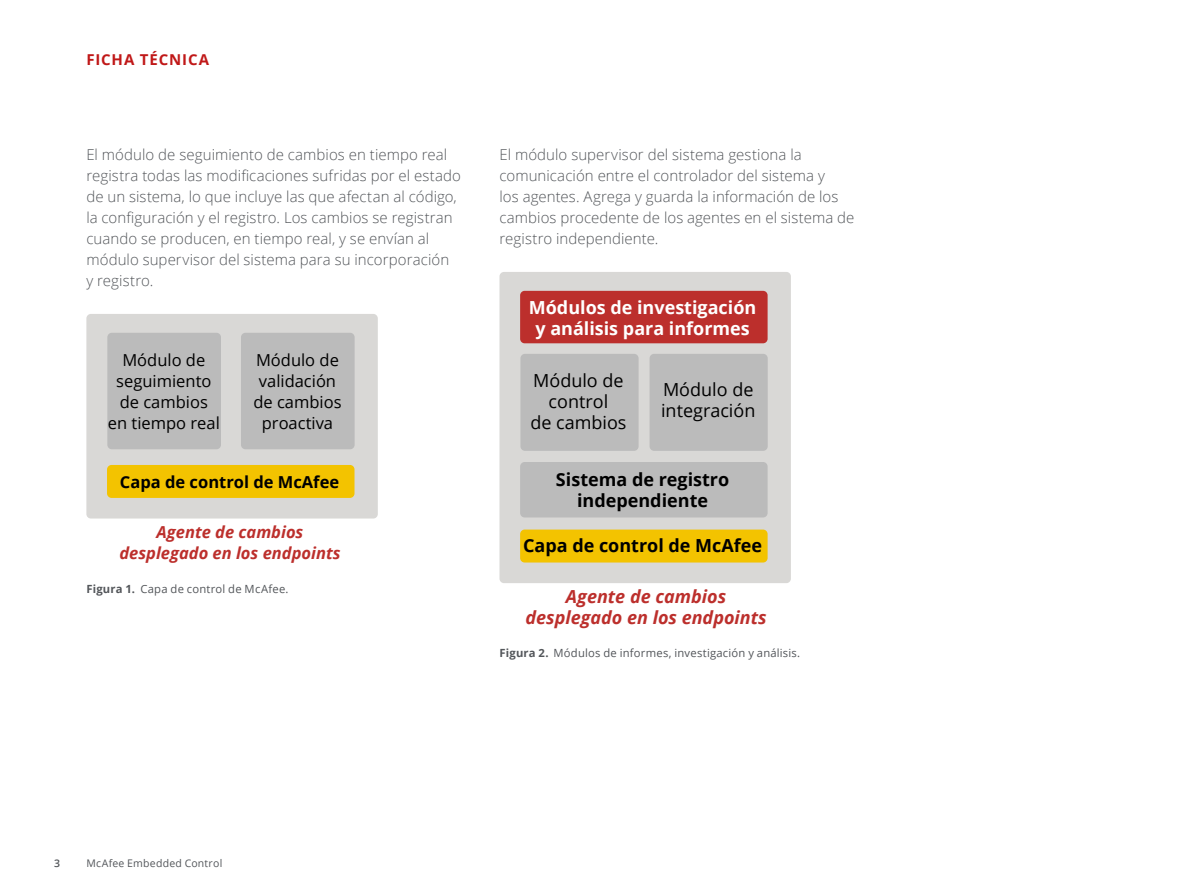
<style>
.page{position:relative;width:1188px;height:891px;background:#fff}
.page>*{position:absolute;margin:0;border:0;box-sizing:border-box;transform-origin:0 0}
.t1{font:700 18px/21px "Open Sans";color:#000;text-align:center}
.t2{font:700 18px/21px "Open Sans";color:#fff;text-align:center}
.t3{font:18px/21px "Open Sans";color:#000;text-align:center}
.t4{font:italic 700 18px/21px "Open Sans";color:#bc2f2c;text-align:center}
.t5{font:16.5px/21px "Open Sans";color:#000;text-align:center}
.t6{font:italic 700 16.5px/21px "Open Sans";color:#bc2f2c;text-align:center}
.t7{font:700 16.5px "Open Sans";color:#000}
.t8{font:300 15px/21px "Open Sans";letter-spacing:.005em;color:#53565a}
.t9{font:700 15px "Open Sans";letter-spacing:.06em;color:#c01818}
.t10{font:11.25px "Open Sans";letter-spacing:.02em;color:#53565a}
.t11{font:10.5px "Open Sans";letter-spacing:.02em;color:#53565a}
.t12{font:600 10.5px "Open Sans";color:#53565a}
.s1{font-weight:700}
</style>
<div class="page">
<div style="left:86px;top:314px;width:292px;height:205px;background:#d9d8d6;border-radius:4px"></div>
<div style="left:107px;top:465px;width:248px;height:33px;background:#f3c300;border-radius:4px"></div>
<div style="left:107px;top:333px;width:114px;height:116px;background:#bbb;border-radius:4px"></div>
<div style="left:241px;top:333px;width:114px;height:116px;background:#bbb;border-radius:4px"></div>
<div style="left:500px;top:272px;width:291px;height:311px;background:#d9d8d6;border-radius:4px"></div>
<div style="left:520px;top:530px;width:248px;height:33px;background:#f3c300;border-radius:5px"></div>
<div style="left:520px;top:291px;width:248px;height:52px;background:#bc2f2c;border-radius:4px"></div>
<div style="left:520px;top:462px;width:248px;height:55px;background:#bbb;border-radius:4px"></div>
<div style="left:520px;top:354px;width:119px;height:97px;background:#bbb;border-radius:4px"></div>
<div style="left:650px;top:354px;width:118px;height:97px;background:#bbb;border-radius:4px"></div>
<p class="t9" style="left:86px;top:49px;width:124px">FICHA TÉCNICA</p>
<p class="t8" style="left:86px;top:144px;width:376px">El módulo de seguimiento de cambios en tiempo real registra todas las modificaciones sufridas por el estado de un sistema, lo que incluye las que afectan al código, la configuración y el registro. Los cambios se registran cuando se producen, en tiempo real, y se envían al módulo supervisor del sistema para su incorporación<br>y registro.</p>
<p class="t5" style="left:108px;top:349px;width:113px">Módulo de seguimiento de cambios<br>en tiempo real</p>
<p class="t5" style="left:253px;top:349px;width:90px">Módulo de validación de cambios proactiva</p>
<p class="t7" style="left:120px;top:470px;width:221px">Capa de control de McAfee</p>
<p class="t6" style="left:119px;top:521px;width:223px">Agente de cambios desplegado en los endpoints</p>
<p class="t10" style="left:86px;top:581px;width:204px"><span class="s1">Figura 1.</span> Capa de control de McAfee.</p>
<p class="t8" style="left:500px;top:144px;width:356px">El módulo supervisor del sistema gestiona la comunicación entre el controlador del sistema y<br>los agentes. Agrega y guarda la información de los cambios procedente de los agentes en el sistema de registro independiente.</p>
<p class="t2" style="left:529px;top:296px;width:229px">Módulos de investigación y análisis para informes</p>
<p class="t3" style="left:530px;top:369px;width:98px">Módulo de control<br>de cambios</p>
<p class="t3" style="left:661px;top:379px;width:96px;text-align:left">Módulo de integración</p>
<p class="t1" style="left:556px;top:469px;width:175px">Sistema de registro independiente</p>
<p class="t1" style="left:523px;top:535px;width:241px">Capa de control de McAfee</p>
<p class="t4" style="left:525px;top:585px;width:243px">Agente de cambios desplegado en los endpoints</p>
<p class="t10" style="left:500px;top:646px;width:302px"><span class="s1">Figura 2.</span> Módulos de informes, investigación y análisis.</p>
<p class="t12" style="left:54px;top:856px;width:7px">3</p>
<p class="t11" style="left:86px;top:856px;width:137px">McAfee Embedded Control</p>
</div>
